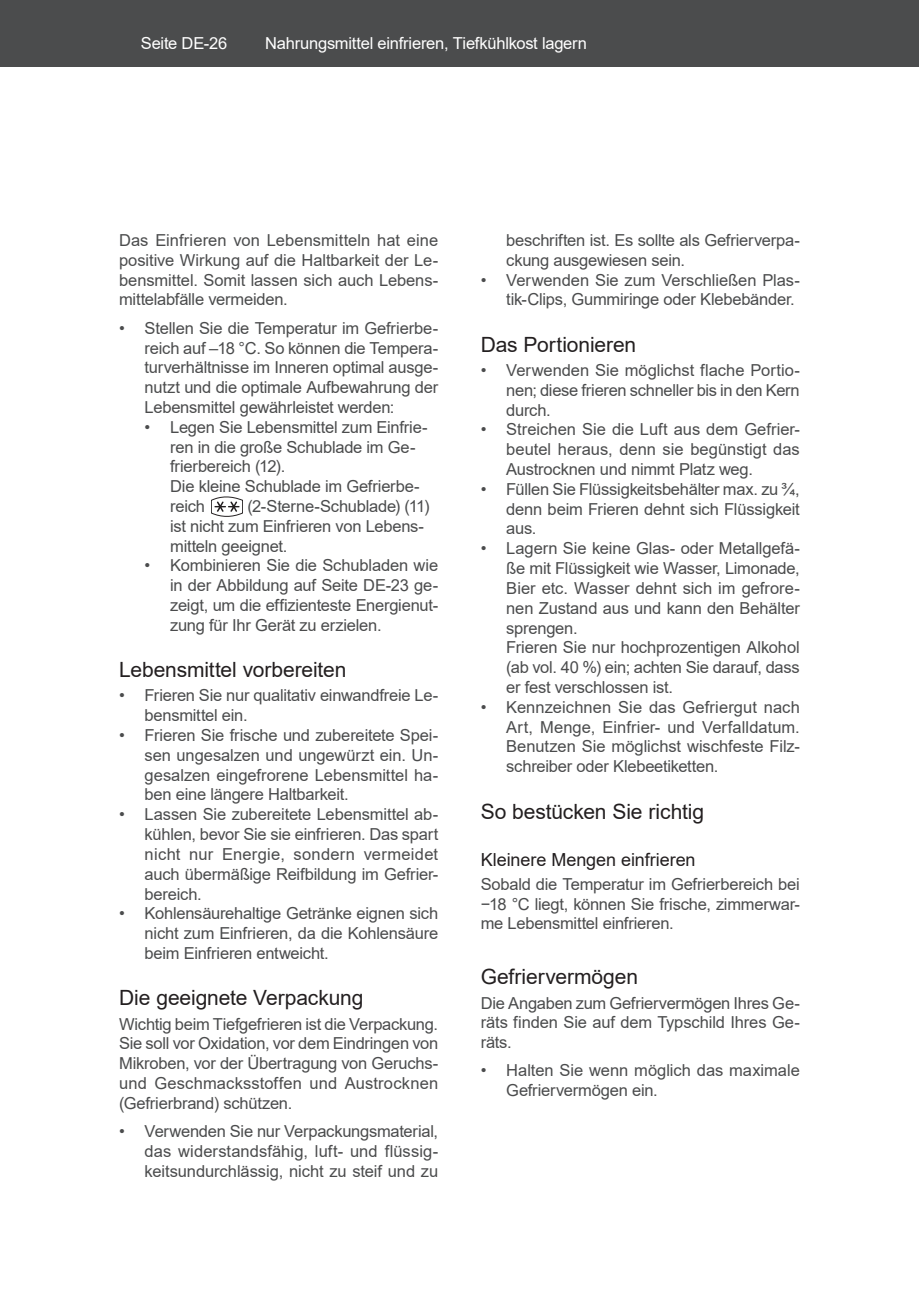
<style>
.page{position:relative;width:919px;height:1289px;background:#fff}
.page>*{position:absolute;margin:0;border:0;box-sizing:border-box;transform-origin:0 0}
.t1{font:21px "Arial";letter-spacing:-.005em;color:#231f20}
.t2{font:18px "Arial";letter-spacing:-.005em;color:#231f20}
.t3{font:16.5px/19.8px "Arial";letter-spacing:-.015em;color:#4b4c4d;text-align:justify}
.t4{font:16.5px "Arial";letter-spacing:-.015em;color:#fff}
</style>
<div class="page">
<div style="left:906px;top:0;width:12px;height:67px;background:#4b4c4d"></div>
<div style="left:0;top:0;width:906px;height:67px;background:#4b4c4d"></div>
<svg style="left:211px;top:496px;width:32px;height:20px"></svg>
<p class="t4" style="left:141px;top:32px;width:88px">Seite DE-26</p>
<p class="t4" style="left:265px;top:32px;width:323px">Nahrungsmittel einfrieren, Tiefkühlkost lagern</p>
<p class="t3" style="left:119px;top:230px;width:320px">Das Einfrieren von Lebensmitteln hat eine positive Wirkung auf die Haltbarkeit der Le&shy;bensmittel. Somit lassen sich auch Lebens&shy;mittelabfälle vermeiden.</p>
<p class="t3" style="left:145px;top:318px;width:295px;text-indent:-26px">• Stellen Sie die Temperatur im Gefrierbe&shy;reich auf –18 °C. So können die Tempera&shy;turverhältnisse im Inneren optimal ausge&shy;nutzt und die optimale Aufbewahrung der Lebensmittel gewährleistet werden:</p>
<p class="t3" style="left:170px;top:417px;width:259px;text-align:left;text-indent:-26px">• Legen Sie Lebensmittel zum Einfrie&shy;ren in die große Schublade im Ge&shy;frierbereich (12).<br>Die kleine Schublade im Gefrierbe&shy;reich</p>
<p class="t3" style="left:170px;top:496px;width:261px;text-align:left;text-indent:77px">(2-Sterne-Schublade) (11) ist nicht zum Einfrieren von Lebens&shy;mitteln geeignet.</p>
<p class="t3" style="left:170px;top:555px;width:269px;text-indent:-26px">• Kombinieren Sie die Schubladen wie in der Abbildung auf Seite DE-23 ge&shy;zeigt, um die effizienteste Energienut&shy;zung für Ihr Gerät zu erzielen.</p>
<p class="t1" style="left:119px;top:655px;width:229px">Lebensmittel vorbereiten</p>
<p class="t3" style="left:145px;top:685px;width:295px;text-indent:-26px">• Frieren Sie nur qualitativ einwandfreie Le&shy;bensmittel ein.</p>
<p class="t3" style="left:145px;top:725px;width:295px;text-indent:-26px">• Frieren Sie frische und zubereitete Spei&shy;sen un ge sal zen und ungewürzt ein. Un&shy;gesalzen ein ge fro re ne Lebensmittel ha&shy;ben eine längere Halt bar keit.</p>
<p class="t3" style="left:145px;top:804px;width:295px;text-indent:-26px">• Lassen Sie zubereitete Lebensmittel ab&shy;kühlen, bevor Sie sie einfrieren. Das spart nicht nur Energie, sondern ver mei det auch übermäßige Reifbildung im Gefrier&shy;bereich.</p>
<p class="t3" style="left:145px;top:903px;width:295px;text-indent:-26px">• Kohlensäurehaltige Getränke eignen sich nicht zum Einfrieren, da die Kohlensäure beim Einfrieren entweicht.</p>
<p class="t1" style="left:119px;top:983px;width:246px">Die geeignete Verpackung</p>
<p class="t3" style="left:119px;top:1013px;width:320px">Wichtig beim Tiefgefrieren ist die Verpackung.<br>Sie soll vor Oxidation, vor dem Eindringen von Mikroben, vor der Übertragung von Geruchs&shy;und Geschmacksstoffen und Austrocknen (Gefrierbrand) schützen.</p>
<p class="t3" style="left:145px;top:1121px;width:295px;text-indent:-26px">• Verwenden Sie nur Verpackungsmaterial, das widerstandsfähig, luft- und flüssig&shy;keitsundurchlässig, nicht zu steif und zu</p>
<p class="t3" style="left:506px;top:230px;width:295px">beschriften ist. Es sollte als Gefrierverpa&shy;ckung ausgewiesen sein.</p>
<p class="t3" style="left:506px;top:270px;width:295px;text-indent:-26px">• Verwenden Sie zum Verschließen Plas&shy;tik-Clips, Gummiringe oder Klebebänder.</p>
<p class="t1" style="left:480px;top:330px;width:157px">Das Portionieren</p>
<p class="t3" style="left:506px;top:360px;width:295px;text-indent:-26px">• Verwenden Sie möglichst flache Portio&shy;nen; diese frieren schneller bis in den Kern durch.</p>
<p class="t3" style="left:506px;top:419px;width:295px;text-indent:-26px">• Streichen Sie die Luft aus dem Gefrier&shy;beutel heraus, denn sie begünstigt das Austrocknen und nimmt Platz weg.</p>
<p class="t3" style="left:506px;top:479px;width:295px;text-indent:-26px">• Füllen Sie Flüssigkeitsbehälter max. zu ¾, denn beim Frieren dehnt sich Flüssigkeit aus.</p>
<p class="t3" style="left:506px;top:538px;width:295px;text-align:left;text-indent:-26px">• Lagern Sie keine Glas- oder Metallgefä&shy;ße mit Flüssigkeit wie Wasser, Limonade, Bier etc. Wasser dehnt sich im gefrore&shy;nen Zustand aus und kann den Behälter sprengen.<br>Frieren Sie nur hochprozentigen Alkohol (ab vol. 40 %) ein; achten Sie darauf, dass er fest verschlossen ist.</p>
<p class="t3" style="left:506px;top:697px;width:295px;text-indent:-26px">• Kennzeichnen Sie das Gefriergut nach Art, Menge, Einfrier- und Verfalldatum.<br>Benutzen Sie möglichst wischfeste Filz&shy;schreiber oder Klebeetiketten.</p>
<p class="t1" style="left:480px;top:796px;width:225px">So bestücken Sie richtig</p>
<p class="t2" style="left:480px;top:847px;width:216px">Kleinere Mengen einfrieren</p>
<p class="t3" style="left:480px;top:874px;width:320px">Sobald die Temperatur im Gefrierbereich bei −18 °C liegt, können Sie frische, zimmerwar&shy;me Lebensmittel einfrieren.</p>
<p class="t1" style="left:480px;top:962px;width:159px">Gefriervermögen</p>
<p class="t3" style="left:480px;top:992px;width:320px">Die Angaben zum Gefriervermögen Ihres Ge&shy;räts finden Sie auf dem Typschild Ihres Ge&shy;räts.</p>
<p class="t3" style="left:506px;top:1060px;width:295px;text-indent:-26px">• Halten Sie wenn möglich das maximale<br>Gefriervermögen ein.</p>
</div>
